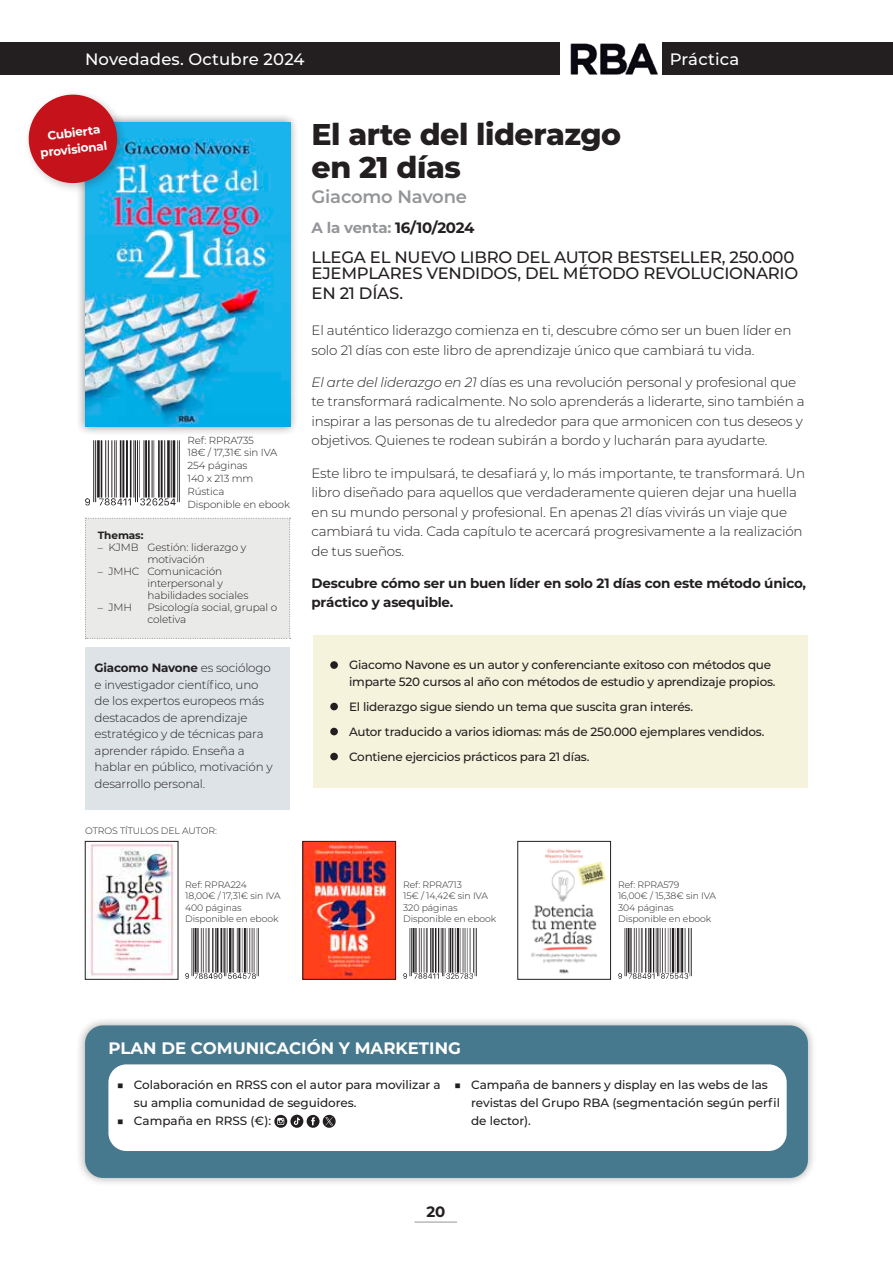
<style>
.page{position:relative;width:893px;height:1263px;background:#fff}
.page>*{position:absolute;margin:0;border:0;box-sizing:border-box;transform-origin:0 0}
.t1{font:800 30px/33px "Montserrat";letter-spacing:-.015em;color:#231f20}
.t2{font:600 18px "Montserrat";letter-spacing:-.01em;color:#939598}
.t3{font:700 16.65px "Montserrat";color:#fff}
.t4{font:500 16.5px/16.5px "Montserrat";letter-spacing:-.015em;color:#231f20}
.t5{font:500 16.5px "Montserrat";letter-spacing:.01em;color:#fff}
.t6{font:700 15px "Montserrat";letter-spacing:-.015em;color:#231f20}
.t7{font:300 13.5px/19.5px "Montserrat";letter-spacing:-.015em;color:#231f20}
.t8{font:700 13.5px/19.5px "Montserrat";letter-spacing:-.015em;color:#231f20}
.t9{font:500 12px/18px "Montserrat";letter-spacing:-.02em;color:#231f20}
.t10{font:300 12px/16.5px "Montserrat";letter-spacing:-.015em;color:#231f20}
.t11{font:700 12px/16.5px "Montserrat";color:#fff;text-align:center}
.t12{font:500 12px "Montserrat";color:#231f20}
.t13{font:300 10.5px/12px "Montserrat";letter-spacing:-.01em;color:#231f20}
.t14{font:700 10.5px "Montserrat";letter-spacing:-.01em;color:#231f20}
.t15{font:300 10.2px/12.8px "Montserrat";letter-spacing:-.01em;color:#231f20}
.t16{font:300 9.3px/11.6px "Montserrat";letter-spacing:-.01em;color:#231f20}
.s1{font-weight:700}
.s2{color:#939598}
.s3{font-style:italic}
</style>
<div class="page">
<img style="left:570px;top:43px;width:88px;height:32px">
<div style="left:314px;top:636px;width:494px;height:152px;background:#f6f3dd"></div>
<div style="left:85px;top:647px;width:205px;height:163px;background:#dde3e7"></div>
<div style="left:330px;top:661px;width:8px;height:8px;background:#231f20;border-radius:50%"></div>
<div style="left:330px;top:703px;width:8px;height:7px;background:#231f20;border-radius:50%"></div>
<div style="left:330px;top:728px;width:8px;height:7px;background:#231f20;border-radius:50%"></div>
<div style="left:330px;top:753px;width:8px;height:7px;background:#231f20;border-radius:50%"></div>
<div style="left:85px;top:518px;width:206px;height:121px;background:#eaeae8"></div>
<img style="left:85px;top:440px;width:95px;height:66px">
<div style="left:76px;top:113px;width:223px;height:323px;background:#231f20;opacity:.5"></div>
<img style="left:85px;top:122px;width:205px;height:305px">
<div style="left:76px;top:1016px;width:741px;height:171px;background:#231f20;opacity:.41"></div>
<div style="left:85px;top:1025px;width:723px;height:153px;background:#47798e;border-radius:18px"></div>
<div style="left:108px;top:1064px;width:679px;height:87px;background:#fff;border-radius:18px"></div>
<svg style="left:274px;top:1115px;width:13px;height:13px"></svg>
<svg style="left:290px;top:1115px;width:13px;height:13px"></svg>
<svg style="left:294px;top:1117px;width:6px;height:8px"></svg>
<svg style="left:307px;top:1115px;width:29px;height:13px"></svg>
<hr style="left:414px;top:1222px;width:43px;height:1px;background:#939598">
<div style="left:0;top:42px;width:560px;height:32px;background:#231f20"></div>
<div style="left:663px;top:42px;width:230px;height:32px;background:#231f20"></div>
<div style="left:24px;top:90px;width:104px;height:104px;background:#231f20;opacity:.25"></div>
<svg style="left:26px;top:92px;width:94px;height:94px"></svg>
<img style="left:185px;top:928px;width:74px;height:51px">
<img style="left:403px;top:928px;width:74px;height:51px">
<img style="left:618px;top:928px;width:74px;height:51px">
<img style="left:87px;top:844px;width:87px;height:133px">
<div style="left:85px;top:841px;width:93px;height:138px;border:1px solid #231f20"></div>
<img style="left:305px;top:843px;width:89px;height:134px">
<div style="left:303px;top:841px;width:93px;height:138px;border:1px solid #231f20"></div>
<img style="left:531px;top:849px;width:76px;height:125px">
<div style="left:518px;top:841px;width:93px;height:138px;border:1px solid #231f20"></div>
<p class="t5" style="left:85px;top:48px;width:221px">Novedades. Octubre 2024</p>
<p class="t5" style="left:670px;top:48px;width:71px">Práctica</p>
<p class="t5" style="left:670px;top:48px;width:103px">Divulgación</p>
<p class="t11" style="left:37px;top:128px;width:69px;rotate:-7deg">Cubierta provisional</p>
<p class="t15" style="left:188px;top:433px;width:104px">Ref: RPRA735<br>18€ / 17,31€ sin IVA<br>254 páginas<br>140 x 213 mm<br>Rústica<br>Disponible en ebook</p>
<p class="t14" style="left:98px;top:528px;width:47px">Themas:</p>
<p class="t13" style="left:147px;top:541px;width:100px;text-indent:-49px">– KJMB Gestión: liderazgo y motivación</p>
<p class="t13" style="left:147px;top:565px;width:103px;text-indent:-49px">– JMHC Comunicación interpersonal y habilidades sociales</p>
<p class="t13" style="left:98px;top:601px;width:36px">– JMH</p>
<p class="t13" style="left:147px;top:601px;width:131px">Psicología social, grupal o coletiva</p>
<p class="t10" style="left:95px;top:659px;width:180px"><span class="s1">Giacomo Navone</span> es sociólogo e investigador científico, uno de los expertos europeos más destacados de aprendizaje estratégico y de técnicas para aprender rápido. Enseña a hablar en público, motivación y desarrollo personal.</p>
<p class="t16" style="left:85px;top:825px;width:133px">OTROS TÍTULOS DEL AUTOR:</p>
<h1 class="t1" style="left:312px;top:116px;width:311px">El arte del liderazgo en 21 días</h1>
<h2 class="t2" style="left:312px;top:184px;width:157px">Giacomo Navone</h2>
<p class="t6" style="left:312px;top:217px;width:165px"><span class="s2">A la venta:</span> 16/10/2024</p>
<p class="t4" style="left:312px;top:248px;width:488px">LLEGA EL NUEVO LIBRO DEL AUTOR BESTSELLER, 250.000<br>EJEMPLARES VENDIDOS, DEL MÉTODO REVOLUCIONARIO</p>
<p class="t4" style="left:312px;top:284px;width:93px">EN 21 DÍAS.</p>
<p class="t7" style="left:312px;top:320px;width:481px">El auténtico liderazgo comienza en ti, descubre cómo ser un buen líder en solo 21 días con este libro de aprendizaje único que cambiará tu vida.</p>
<p class="t7" style="left:312px;top:372px;width:495px"><span class="s3">El arte del liderazgo en 21</span> días es una revolución personal y profesional que te transformará radicalmente. No solo aprenderás a liderarte, sino también a inspirar a las personas de tu alrededor para que armonicen con tus deseos y objetivos. Quienes te rodean subirán a bordo y lucharán para ayudarte.</p>
<p class="t7" style="left:312px;top:463px;width:495px">Este libro te impulsará, te desafiará y, lo más importante, te transformará. Un libro diseñado para aquellos que verdaderamente quieren dejar una huella en su mundo personal y profesional. En apenas 21 días vivirás un viaje que cambiará tu vida. Cada capítulo te acercará progresivamente a la realización de tus sueños.</p>
<p class="t8" style="left:312px;top:573px;width:496px">Descubre cómo ser un buen líder en solo 21 días con este método único, práctico y asequible.</p>
<p class="t9" style="left:349px;top:656px;width:428px;line-height:16.5px">Giacomo Navone es un autor y conferenciante exitoso con métodos que imparte 520 cursos al año con métodos de estudio y aprendizaje propios.</p>
<p class="t9" style="left:349px;top:694px;width:417px;line-height:25px">El liderazgo sigue siendo un tema que suscita gran interés.<br>Autor traducido a varios idiomas: más de 250.000 ejemplares vendidos.<br>Contiene ejercicios prácticos para 21 días.</p>
<p class="t16" style="left:185px;top:878px;width:97px">Ref: RPRA224<br>18,00€ / 17,31€ sin IVA<br>400 páginas<br>Disponible en ebook</p>
<p class="t16" style="left:403px;top:878px;width:95px">Ref: RPRA713<br>15€ / 14,42€ sin IVA<br>320 páginas<br>Disponible en ebook</p>
<p class="t16" style="left:618px;top:878px;width:100px">Ref: RPRA579<br>16,00€ / 15,38€ sin IVA<br>304 páginas<br>Disponible en ebook</p>
<p class="t3" style="left:108px;top:1036px;width:354px">PLAN DE COMUNICACIÓN Y MARKETING</p>
<p class="t9" style="left:134px;top:1075px;width:308px;text-indent:-17px">■ Colaboración en RRSS con el autor para movilizar a su amplia comunidad de seguidores.</p>
<p class="t12" style="left:117px;top:1112px;width:156px">■ Campaña en RRSS (€):</p>
<p class="t9" style="left:471px;top:1075px;width:310px;text-indent:-17px">■ Campaña de banners y display en las webs de las revistas del Grupo RBA (segmentación según perfil de lector).</p>
<p class="t6" style="left:426px;top:1201px;width:20px">20</p>
</div>
